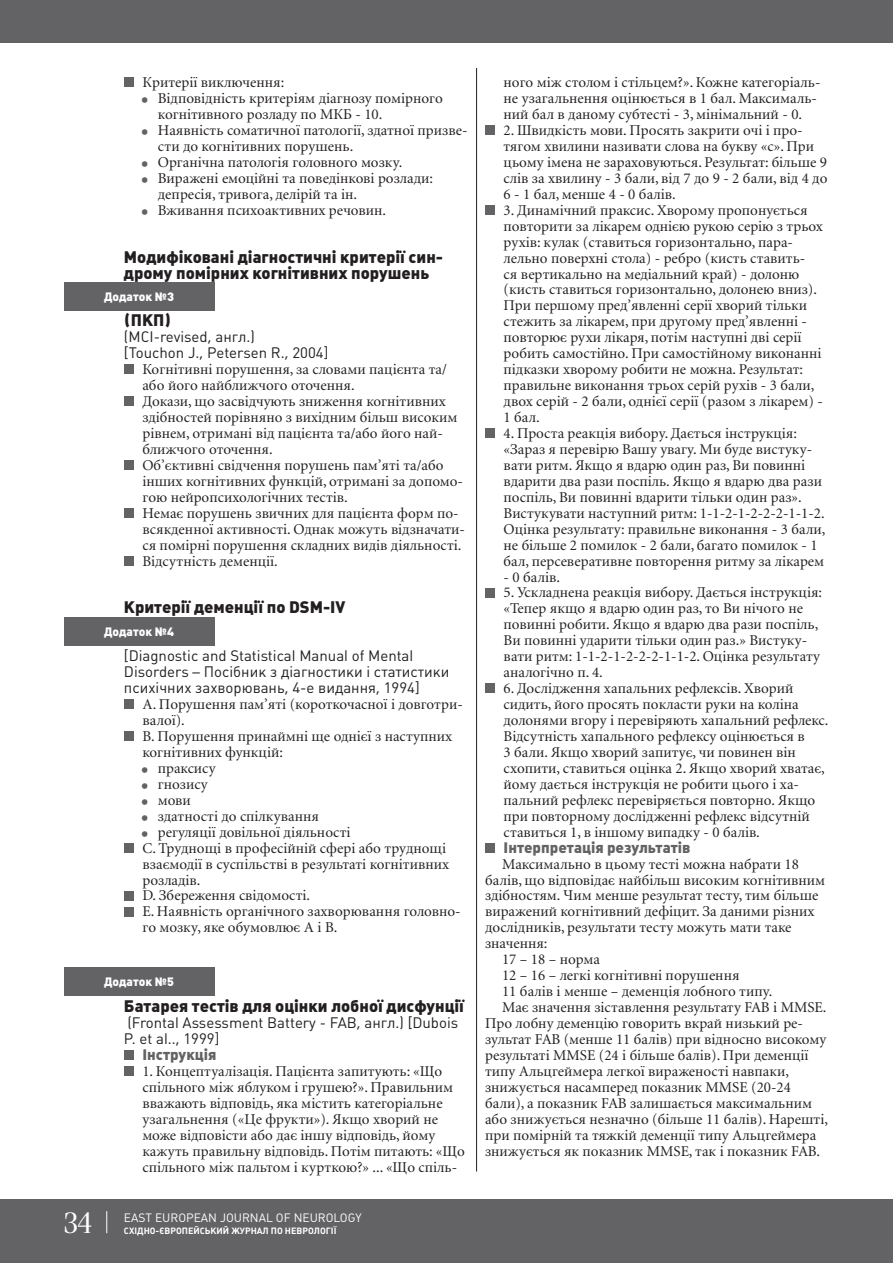
<style>
.page{position:relative;width:893px;height:1263px;background:#fff}
.page>*{position:absolute;margin:0;border:0;box-sizing:border-box;transform-origin:0 0}
.t1{font:30px "Simeiz";color:#fff}
.t2{font:900 16.5px/15.9px "Plumb";color:#231f20}
.t3{font:15px/15.9px "Minion Cyr";color:#231f20}
.t4{font:15px/15.9px "Plumb";color:#231f20}
.t5{font:900 15px "Plumb";color:#636366}
.t6{font:12px "Plumb";color:#fff}
.t7{font:900 12px "Plumb";color:#fff}
.t8{font:700 9px "Plumb";color:#fff}
.s1{font-size:27px;color:#636366}
</style>
<div class="page">
<div style="left:0;top:1199px;width:893px;height:64px;background:#636366"></div>
<div style="left:0;top:0;width:893px;height:43px;background:#636366"></div>
<svg style="left:107px;top:1211px;width:1px;height:22px"></svg>
<div style="left:124px;top:78px;width:10px;height:9px;background:#636366"></div>
<div style="left:124px;top:365px;width:10px;height:9px;background:#636366"></div>
<div style="left:124px;top:396px;width:10px;height:10px;background:#636366"></div>
<div style="left:124px;top:460px;width:10px;height:10px;background:#636366"></div>
<div style="left:124px;top:508px;width:10px;height:10px;background:#636366"></div>
<div style="left:124px;top:556px;width:10px;height:10px;background:#636366"></div>
<div style="left:124px;top:699px;width:10px;height:10px;background:#636366"></div>
<div style="left:124px;top:731px;width:10px;height:10px;background:#636366"></div>
<div style="left:124px;top:843px;width:10px;height:10px;background:#636366"></div>
<div style="left:124px;top:891px;width:10px;height:9px;background:#636366"></div>
<div style="left:124px;top:907px;width:10px;height:9px;background:#636366"></div>
<div style="left:124px;top:1050px;width:10px;height:10px;background:#636366"></div>
<div style="left:124px;top:1066px;width:10px;height:10px;background:#636366"></div>
<div style="left:485px;top:125px;width:10px;height:10px;background:#636366"></div>
<div style="left:485px;top:205px;width:10px;height:10px;background:#636366"></div>
<div style="left:485px;top:428px;width:10px;height:10px;background:#636366"></div>
<div style="left:485px;top:588px;width:10px;height:9px;background:#636366"></div>
<div style="left:485px;top:684px;width:10px;height:9px;background:#636366"></div>
<div style="left:485px;top:843px;width:10px;height:10px;background:#636366"></div>
<hr style="left:476px;top:68px;width:1px;height:1103px;background:#231f20">
<div style="left:64px;top:282px;width:150px;height:28px;background:#636366"></div>
<div style="left:64px;top:617px;width:150px;height:28px;background:#636366"></div>
<div style="left:64px;top:967px;width:150px;height:28px;background:#636366"></div>
<p class="t3" style="left:142px;top:74px;width:143px">Критерії виключення:</p>
<p class="t3" style="left:158px;top:90px;width:286px;text-indent:-17px"><span class="s1">•</span> Відповідність критеріям діагнозу помірного когнітивного розладу по МКБ - 10.</p>
<p class="t3" style="left:158px;top:122px;width:311px;text-indent:-17px"><span class="s1">•</span> Наявність соматичної патології, здатної призве&shy;сти до когнітивних порушень.</p>
<p class="t3" style="left:141px;top:154px;width:263px"><span class="s1">•</span> Органічна патологія головного мозку.</p>
<p class="t3" style="left:158px;top:170px;width:277px;text-indent:-17px"><span class="s1">•</span> Виражені емоційні та поведінкові розлади: депресія, тривога, делірій та ін.</p>
<p class="t3" style="left:141px;top:202px;width:247px"><span class="s1">•</span> Вживання психоактивних речовин.</p>
<p class="t2" style="left:124px;top:248px;width:321px">Модифіковані діагностичні критерії син&shy;дрому помірних когнітивних порушень</p>
<p class="t2" style="left:124px;top:312px;width:49px">(ПКП)</p>
<p class="t4" style="left:124px;top:329px;width:206px">(MCI-revised, англ.)<br>[Touchon J., Petersen R., 2004]</p>
<p class="t3" style="left:142px;top:361px;width:324px">Когнітивні порушення, за словами пацієнта та/ або його найближчого оточення.<br>Докази, що засвідчують зниження когнітивних здібностей порівняно з вихідним більш високим рівнем, отримані від пацієнта та/або його най&shy;ближчого оточення.<br>Об’єктивні свідчення порушень пам’яті та/або інших когнітивних функцій, отримані за допомо&shy;гою нейропсихологічних тестів.<br>Немає порушень звичних для пацієнта форм по&shy;всякденної активності. Однак можуть відзначати&shy;ся помірні порушення складних видів діяльності.<br>Відсутність деменції.</p>
<p class="t2" style="left:124px;top:599px;width:223px">Критерії деменції по DSM-IV</p>
<p class="t4" style="left:124px;top:648px;width:327px">[Diagnostic and Statistical Manual of Mental<br>Disorders – Посібник з діагностики і статистики психічних захворювань, 4-е видання, 1994]</p>
<p class="t3" style="left:142px;top:696px;width:322px">А. Порушення пам’яті (короткочасної і довготри&shy;валої).<br>В. Порушення принаймні ще однієї з наступних когнітивних функцій:</p>
<p class="t3" style="left:141px;top:760px;width:76px"><span class="s1">•</span> праксису</p>
<p class="t3" style="left:141px;top:776px;width:68px"><span class="s1">•</span> гнозису</p>
<p class="t3" style="left:141px;top:792px;width:51px"><span class="s1">•</span> мови</p>
<p class="t3" style="left:141px;top:808px;width:179px"><span class="s1">•</span> здатності до спілкування</p>
<p class="t3" style="left:141px;top:824px;width:321px"><span class="s1">•</span> регуляції довільної діяльності<br>С. Труднощі в професійній сфері або труднощі взаємодії в суспільстві в результаті когнітивних розладів.<br>D. Збереження свідомості.<br>Е. Наявність органічного захворювання головно&shy;го мозку, яке обумовлює А і В.</p>
<p class="t7" style="left:104px;top:289px;width:71px">Додаток №3</p>
<p class="t7" style="left:104px;top:624px;width:71px">Додаток №4</p>
<p class="t7" style="left:104px;top:973px;width:71px">Додаток №5</p>
<p class="t2" style="left:124px;top:997px;width:341px">Батарея тестів для оцінки лобної дисфунції</p>
<p class="t4" style="left:124px;top:1015px;width:336px">(Frontal Assessment Battery - FAB, англ.) [Dubois<br>P. et al.., 1999]</p>
<p class="t5" style="left:142px;top:1044px;width:76px">Інструкція</p>
<p class="t3" style="left:142px;top:1063px;width:324px">1. Концептуалізація. Пацієнта запитують: «Що спільного між яблуком і грушею?». Правильним вважають відповідь, яка містить категоріальне узагальнення («Це фрукти»). Якщо хворий не може відповісти або дає іншу відповідь, йому кажуть правильну відповідь. Потім питають: «Що спільного між пальтом і курткою?» ... «Що спіль-</p>
<h1 class="t1" style="left:64px;top:1208px;width:30px">34</h1>
<p class="t6" style="left:124px;top:1210px;width:239px">EAST EUROPEAN JOURNAL OF NEUROLOGY</p>
<p class="t8" style="left:124px;top:1225px;width:214px">СХІДНО-ЄВРОПЕЙСЬКИЙ ЖУРНАЛ ПО НЕВРОЛОГІЇ</p>
<p class="t3" style="left:504px;top:74px;width:318px">ного між столом і стільцем?». Кожне категоріаль&shy;не узагальнення оцінюється в 1 бал. Максималь&shy;ний бал в даному субтесті - 3, мінімальний - 0.</p>
<p class="t3" style="left:504px;top:122px;width:325px">2. Швидкість мови. Просять закрити очі і про&shy;тягом хвилини називати слова на букву «с». При цьому імена не зараховуються. Результат: більше 9 слів за хвилину - 3 бали, від 7 до 9 - 2 бали, від 4 до 6 - 1 бал, менше 4 - 0 балів.</p>
<p class="t3" style="left:504px;top:202px;width:321px">3. Динамічний праксис. Хворому пропонується повторити за лікарем однією рукою серію з трьох рухів: кулак (ставиться горизонтально, пара&shy;лельно поверхні стола) - ребро (кисть ставить&shy;ся вертикально на медіальний край) - долоню (кисть ставиться горизонтально, долонею вниз).<br>При першому пред’явленні серії хворий тільки стежить за лікарем, при другому пред’явленні - повторює рухи лікаря, потім наступні дві серії робить самостійно. При самостійному виконанні підказки хворому робити не можна. Результат: правильне виконання трьох серій рухів - 3 бали, двох серій - 2 бали, однієї серії (разом з лікарем) - 1 бал.</p>
<p class="t3" style="left:504px;top:425px;width:323px">4. Проста реакція вибору. Дається інструкція: «Зараз я перевірю Вашу увагу. Ми буде вистуку&shy;вати ритм. Якщо я вдарю один раз, Ви повинні вдарити два рази поспіль. Якщо я вдарю два рази поспіль, Ви повинні вдарити тільки один раз».<br>Вистукувати наступний ритм: 1-1-2-1-2-2-2-1-1-2.<br>Оцінка результату: правильне виконання - 3 бали, не більше 2 помилок - 2 бали, багато помилок - 1 бал, персеверативне повторення ритму за лікарем</p>
<p class="t3" style="left:504px;top:569px;width:58px">- 0 балів.</p>
<p class="t3" style="left:504px;top:584px;width:320px">5. Ускладнена реакція вибору. Дається інструкція: «Тепер якщо я вдарю один раз, то Ви нічого не повинні робити. Якщо я вдарю два рази поспіль, Ви повинні ударити тільки один раз.» Вистуку&shy;вати ритм: 1-1-2-1-2-2-2-1-1-2. Оцінка результату аналогічно п. 4.</p>
<p class="t3" style="left:504px;top:680px;width:326px">6. Дослідження хапальних рефлексів. Хворий сидить, його просять покласти руки на коліна долонями вгору і перевіряють хапальний рефлекс.<br>Відсутність хапального рефлексу оцінюється в<br>3 бали. Якщо хворий запитує, чи повинен він схопити, ставиться оцінка 2. Якщо хворий хватає, йому дається інструкція не робити цього і ха&shy;пальний рефлекс перевіряється повторно. Якщо при повторному дослідженні рефлекс відсутній ставиться 1, в іншому випадку - 0 балів.</p>
<p class="t5" style="left:504px;top:837px;width:188px">Інтерпретація результатів</p>
<p class="t3" style="left:502px;top:856px;width:298px">Максимально в цьому тесті можна набрати 18</p>
<p class="t3" style="left:485px;top:871px;width:342px">балів, що відповідає найбільш високим когнітивним</p>
<p class="t3" style="left:485px;top:887px;width:335px">здібностям. Чим менше результат тесту, тим більше</p>
<p class="t3" style="left:485px;top:903px;width:331px">виражений когнітивний дефіцит. За даними різних</p>
<p class="t3" style="left:485px;top:919px;width:308px">дослідників, результати тесту можуть мати таке</p>
<p class="t3" style="left:485px;top:935px;width:64px">значення:</p>
<p class="t3" style="left:502px;top:951px;width:99px">17 – 18 – норма</p>
<p class="t3" style="left:502px;top:967px;width:239px">12 – 16 – легкі когнітивні порушення</p>
<p class="t3" style="left:502px;top:983px;width:272px">11 балів і менше – деменція лобного типу.</p>
<p class="t3" style="left:502px;top:999px;width:326px">Має значення зіставлення результату FAB і MMSE.</p>
<p class="t3" style="left:485px;top:1015px;width:319px">Про лобну деменцію говорить вкрай низький ре-</p>
<p class="t3" style="left:485px;top:1031px;width:343px">зультат FAB (менше 11 балів) при відносно високому</p>
<p class="t3" style="left:485px;top:1047px;width:325px">результаті MMSE (24 і більше балів). При деменції</p>
<p class="t3" style="left:485px;top:1063px;width:305px">типу Альцгеймера легкої вираженості навпаки,</p>
<p class="t3" style="left:485px;top:1079px;width:307px">знижується насамперед показник MMSE (20-24</p>
<p class="t3" style="left:485px;top:1095px;width:329px">бали), а показник FAB залишається максимальним</p>
<p class="t3" style="left:485px;top:1111px;width:344px">або знижується незначно (більше 11 балів). Нарешті,</p>
<p class="t3" style="left:485px;top:1127px;width:333px">при помірній та тяжкій деменції типу Альцгеймера</p>
<p class="t3" style="left:485px;top:1143px;width:337px">знижується як показник MMSE, так і показник FAB.</p>
</div>
